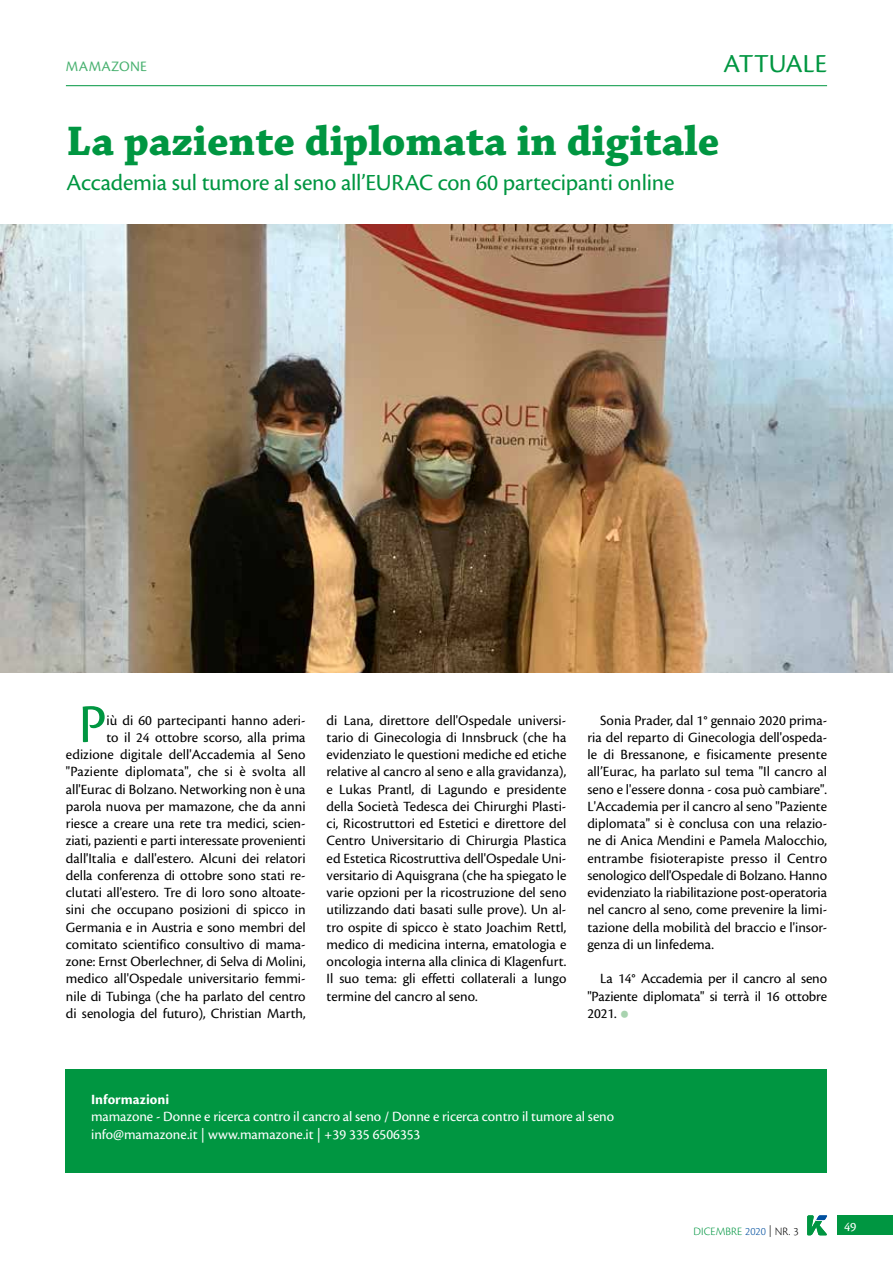
<style>
.page{position:relative;width:893px;height:1263px;background:#fff}
.page>*{position:absolute;margin:0;border:0;box-sizing:border-box;transform-origin:0 0}
.t1{font:56.55px "Cronos Pro";color:#009641}
.t2{font:700 43.5px "Chaparral Pro";color:#009641}
.t3{font:33px "Cronos Pro";color:#a8d3af}
.t4{font:27px "Cronos Pro";letter-spacing:.01em;color:#009641}
.t5{font:24px "Cronos Pro";letter-spacing:-.01em;color:#009641}
.t6{font:15px "Cronos Pro";letter-spacing:.015em;color:#49b170}
.t7{font:14.7px/17.2px "Cronos Pro";color:#000;text-align:justify}
.t8{font:14.7px/17.2px "Cronos Pro";letter-spacing:-.005em;color:#fff}
.t9{font:700 14.7px "Cronos Pro";letter-spacing:.005em;color:#fff}
.t10{font:13.5px "Cronos Pro";color:#fff}
.t11{font:300 11.7px "Cronos Pro";letter-spacing:.005em;color:#009641}
.s1{color:#004f9f}
.s2{color:#000}
</style>
<div class="page">
<div style="left:66px;top:1069px;width:761px;height:104px;background:#009641"></div>
<img style="left:0;top:224px;width:893px;height:449px">
<svg style="left:807px;top:1215px;width:20px;height:20px"></svg>
<div style="left:838px;top:1215px;width:55px;height:20px;background:#009641"></div>
<hr style="left:66px;top:85px;width:761px;height:1px;background:#009641">
<p class="t6" style="left:66px;top:58px;width:82px">MAMAZONE</p>
<h3 class="t4" style="left:724px;top:48px;width:105px">ATTUALE</h3>
<h2 class="t2" style="left:66px;top:116px;width:655px">La paziente diplomata in digitale</h2>
<h3 class="t5" style="left:66px;top:168px;width:609px">Accademia sul tumore al seno all’EURAC con 60 partecipanti online</h3>
<h1 class="t1" style="left:79px;top:692px;width:29px">P</h1>
<p class="t7" style="left:66px;top:711px;width:241px;text-align:right">iù di 60 partecipanti hanno aderi-<br>to il 24 ottobre scorso, alla prima edizione digitale dell'Accademia al Seno "Paziente diplomata", che si è svolta all all'Eurac di Bolzano. Networking non è una parola nuova per mamazone, che da anni riesce a creare una rete tra medici, scien&shy;ziati, pazienti e parti interessate provenienti dall'Italia e dall'estero. Alcuni dei relatori della conferenza di ottobre sono stati re&shy;clutati all'estero. Tre di loro sono altoate&shy;sini che occupano posizioni di spicco in Germania e in Austria e sono membri del comitato scientifico consultivo di mama&shy;zone: Ernst Oberlechner, di Selva di Molini, medico all'Ospedale universitario femmi&shy;nile di Tubinga (che ha parlato del centro di senologia del futuro), Christian Marth,</p>
<p class="t7" style="left:327px;top:711px;width:241px">di Lana, direttore dell'Ospedale universi&shy;tario di Ginecologia di Innsbruck (che ha evidenziato le questioni mediche ed etiche relative al cancro al seno e alla gravidanza), e Lukas Prantl, di Lagundo e presidente della Società Tedesca dei Chirurghi Plasti&shy;ci, Ricostruttori ed Estetici e direttore del Centro Universitario di Chirurgia Plastica ed Estetica Ricostruttiva dell'Ospedale Uni&shy;versitario di Aquisgrana (che ha spiegato le varie opzioni per la ricostruzione del seno utilizzando dati basati sulle prove). Un al&shy;tro ospite di spicco è stato Joachim Rettl, medico di medicina interna, ematologia e oncologia interna alla clinica di Klagenfurt.<br>Il suo tema: gli effetti collaterali a lungo termine del cancro al seno.</p>
<p class="t7" style="left:587px;top:711px;width:241px;text-indent:13px">Sonia Prader, dal 1° gennaio 2020 prima&shy;ria del reparto di Ginecologia dell'ospeda&shy;le di Bressanone, e fisicamente presente all’Eurac, ha parlato sul tema "Il cancro al seno e l'essere donna - cosa può cambiare".<br>L'Accademia per il cancro al seno "Paziente diplomata" si è conclusa con una relazio&shy;ne di Anica Mendini e Pamela Malocchio, entrambe fisioterapiste presso il Centro senologico dell'Ospedale di Bolzano. Hanno evidenziato la riabilitazione post-operatoria nel cancro al seno, come prevenire la limi&shy;tazione della mobilità del braccio e l'insor&shy;genza di un linfedema.</p>
<p class="t7" style="left:587px;top:970px;width:241px;text-indent:13px">La 14° Accademia per il cancro al seno "Paziente diplomata" si terrà il 16 ottobre 2021.</p>
<h3 class="t3" style="left:619px;top:993px;width:12px">•</h3>
<p class="t9" style="left:91px;top:1091px;width:80px">Informazioni</p>
<p class="t8" style="left:91px;top:1108px;width:524px">mamazone - Donne e ricerca contro il cancro al seno / Donne e ricerca contro il tumore al seno info@mamazone.it | www.mamazone.it | +39 335 6506353</p>
<p class="t11" style="left:694px;top:1224px;width:106px">DICEMBRE <span class="s1">2020</span> <span class="s2">| NR. 3</span></p>
<p class="t10" style="left:844px;top:1219px;width:14px">49</p>
</div>
